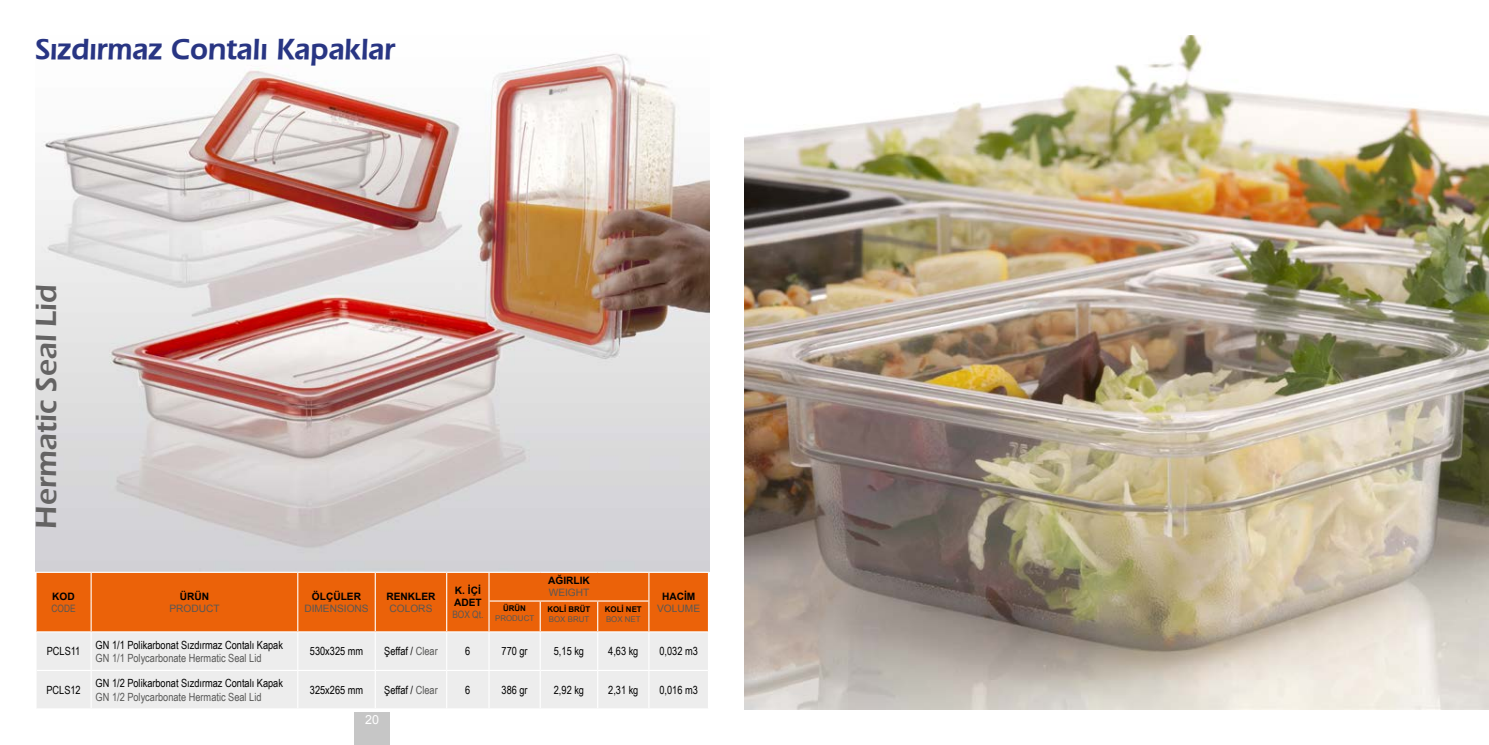
<style>
.page{position:relative;width:1489px;height:745px;background:#fff}
.page>*{position:absolute;margin:0;border:0;box-sizing:border-box;transform-origin:0 0}
.t1{font:30px "Eras Demi BT";color:#283583}
.t2{font:600 30px "Eras ITC";color:#646363}
.t3{font:12.5px "Arial";color:#fff}
.t4{font:11.25px "Arial Narrow";color:#000}
.t5{font:11.25px "Arial Narrow";color:#575756}
.t6{font:700 10.12px/12.2px "Arial";color:#000}
.t7{font:10.12px "Arial";color:#575756}
.t8{font:10.12px "Arial Narrow";color:#575756}
.t9{font:7.88px "Arial";color:#575756}
.t10{font:700 7.88px "Arial";color:#000}
.s1{color:#575756}
</style>
<div class="page">
<div style="left:354px;top:718px;width:36px;height:26px;background:#c6c6c6"></div>
<div style="left:354px;top:711px;width:36px;height:14px;background:#c6c6c6"></div>
<img style="left:35px;top:53px;width:674px;height:518px">
<div style="left:37px;top:633px;width:671px;height:75px;background:#ededed"></div>
<hr style="left:37px;top:669px;width:54px;height:1px;background:#fff">
<hr style="left:298px;top:669px;width:77px;height:1px;background:#fff">
<hr style="left:649px;top:669px;width:59px;height:1px;background:#fff">
<hr style="left:91px;top:632px;width:1px;height:37px;background:#fff">
<hr style="left:297px;top:632px;width:1px;height:37px;background:#fff">
<hr style="left:375px;top:632px;width:1px;height:37px;background:#fff">
<hr style="left:446px;top:632px;width:1px;height:37px;background:#fff">
<hr style="left:488px;top:632px;width:1px;height:37px;background:#fff">
<hr style="left:539px;top:632px;width:2px;height:37px;background:#fff">
<hr style="left:597px;top:632px;width:1px;height:37px;background:#fff">
<hr style="left:648px;top:632px;width:1px;height:37px;background:#fff">
<hr style="left:91px;top:670px;width:1px;height:38px;background:#fff">
<hr style="left:297px;top:670px;width:1px;height:38px;background:#fff">
<hr style="left:375px;top:670px;width:1px;height:38px;background:#fff">
<hr style="left:446px;top:670px;width:1px;height:38px;background:#fff">
<hr style="left:488px;top:670px;width:1px;height:38px;background:#fff">
<hr style="left:539px;top:670px;width:2px;height:38px;background:#fff">
<hr style="left:597px;top:670px;width:1px;height:38px;background:#fff">
<hr style="left:648px;top:670px;width:1px;height:38px;background:#fff">
<hr style="left:375px;top:669px;width:71px;height:1px;background:#fff">
<hr style="left:91px;top:669px;width:207px;height:1px;background:#fff">
<hr style="left:446px;top:669px;width:43px;height:1px;background:#fff">
<hr style="left:489px;top:669px;width:51px;height:1px;background:#fff">
<hr style="left:540px;top:669px;width:57px;height:1px;background:#fff">
<hr style="left:597px;top:669px;width:52px;height:1px;background:#fff">
<div style="left:36px;top:572px;width:672px;height:59px;background:#eb6209"></div>
<img style="left:744px;top:36px;width:744px;height:673px">
<h1 class="t1" style="left:35px;top:30px;width:361px">Sızdırmaz Contalı Kapaklar</h1>
<h1 class="t2" style="left:29px;top:528px;width:246px;rotate:-90deg">Hermatic Seal Lid</h1>
<p class="t6" style="left:52px;top:590px;width:24px">KOD</p>
<p class="t8" style="left:52px;top:600px;width:26px">CODE</p>
<p class="t6" style="left:180px;top:590px;width:31px">ÜRÜN</p>
<p class="t7" style="left:169px;top:601px;width:52px">PRODUCT</p>
<p class="t6" style="left:312px;top:590px;width:51px">ÖLÇÜLER</p>
<p class="t7" style="left:304px;top:601px;width:66px">DIMENSIONS</p>
<p class="t6" style="left:386px;top:590px;width:51px">RENKLER</p>
<p class="t7" style="left:389px;top:601px;width:44px">COLORS</p>
<p class="t6" style="left:454px;top:584px;width:29px">K. İÇİ<br>ADET</p>
<p class="t8" style="left:452px;top:606px;width:33px">BOX Qt.</p>
<p class="t6" style="left:548px;top:574px;width:43px">AĞIRLIK</p>
<p class="t7" style="left:548px;top:586px;width:42px">WEIGHT</p>
<p class="t6" style="left:662px;top:590px;width:35px">HACİM</p>
<p class="t10" style="left:503px;top:603px;width:24px">ÜRÜN</p>
<p class="t7" style="left:657px;top:601px;width:44px">VOLUME</p>
<p class="t9" style="left:495px;top:612px;width:41px">PRODUCT</p>
<p class="t10" style="left:547px;top:603px;width:45px">KOLİ BRÜT</p>
<p class="t9" style="left:549px;top:613px;width:42px">BOX BRUT</p>
<p class="t10" style="left:605px;top:603px;width:38px">KOLİ NET</p>
<p class="t9" style="left:606px;top:613px;width:36px">BOX NET</p>
<p class="t4" style="left:47px;top:642px;width:35px">PCLS11</p>
<p class="t4" style="left:96px;top:636px;width:189px">GN 1/1 Polikarbonat Sızdırmaz Contalı Kapak</p>
<p class="t5" style="left:96px;top:649px;width:167px">GN 1/1 Polycarbonate Hermatic Seal Lid</p>
<p class="t4" style="left:310px;top:642px;width:55px">530x325 mm</p>
<p class="t4" style="left:384px;top:642px;width:55px">Şeffaf / <span class="s1">Clear</span></p>
<p class="t4" style="left:465px;top:642px;width:7px">6</p>
<p class="t4" style="left:501px;top:642px;width:28px">770 gr</p>
<p class="t4" style="left:554px;top:642px;width:32px">5,15 kg</p>
<p class="t4" style="left:608px;top:642px;width:32px">4,63 kg</p>
<p class="t4" style="left:659px;top:642px;width:40px">0,032 m3</p>
<p class="t4" style="left:46px;top:681px;width:36px">PCLS12</p>
<p class="t4" style="left:96px;top:674px;width:189px">GN 1/2 Polikarbonat Sızdırmaz Contalı Kapak</p>
<p class="t5" style="left:96px;top:687px;width:167px">GN 1/2 Polycarbonate Hermatic Seal Lid</p>
<p class="t4" style="left:310px;top:681px;width:55px">325x265 mm</p>
<p class="t4" style="left:384px;top:681px;width:55px">Şeffaf / <span class="s1">Clear</span></p>
<p class="t4" style="left:465px;top:681px;width:7px">6</p>
<p class="t4" style="left:501px;top:681px;width:28px">386 gr</p>
<p class="t4" style="left:554px;top:681px;width:32px">2,92 kg</p>
<p class="t4" style="left:608px;top:681px;width:32px">2,31 kg</p>
<p class="t4" style="left:659px;top:681px;width:40px">0,016 m3</p>
<p class="t3" style="left:365px;top:710px;width:15px">20</p>
</div>
